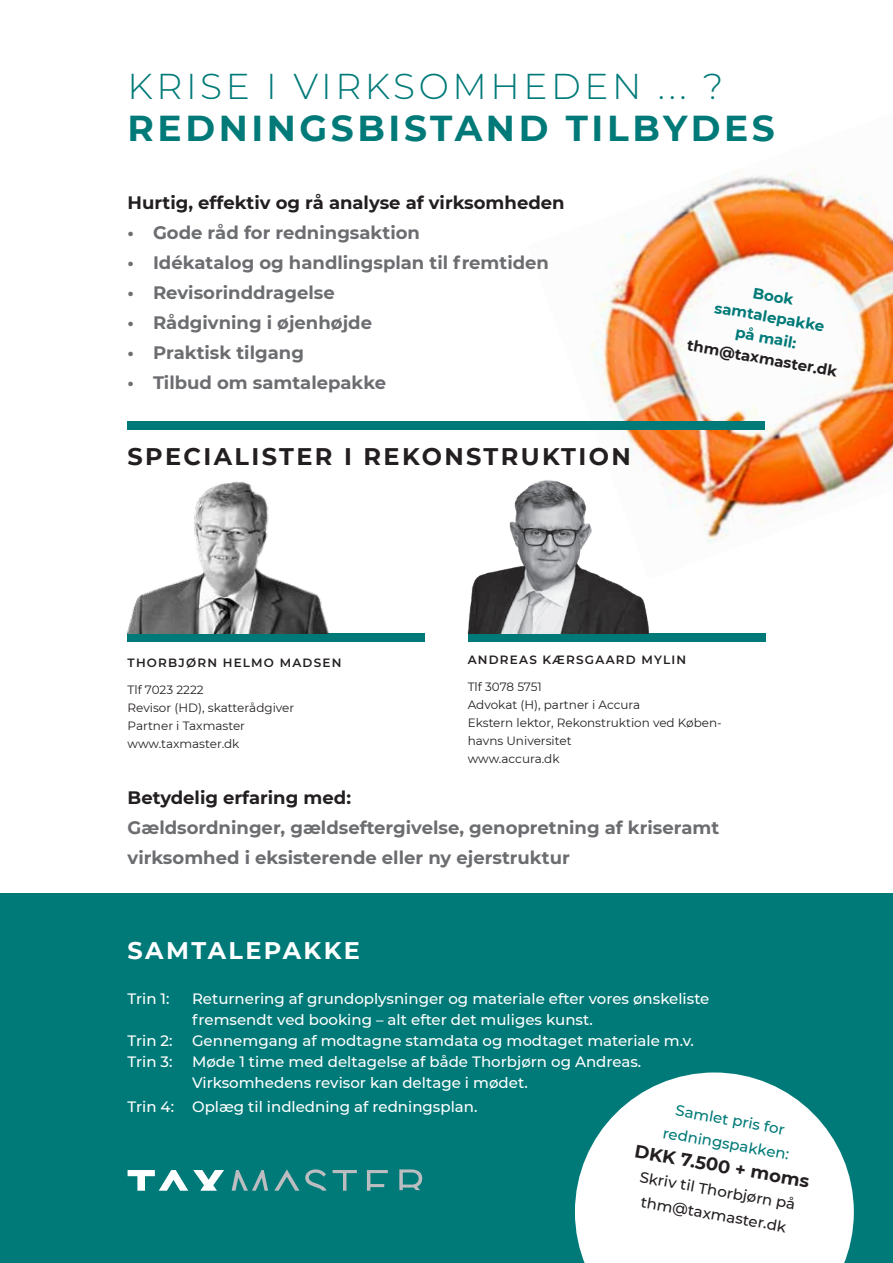
<style>
.page{position:relative;width:893px;height:1263px;background:#fff}
.page>*{position:absolute;margin:0;border:0;box-sizing:border-box;transform-origin:0 0}
.t1{font:700 36px "Montserrat";letter-spacing:.1em;color:#007a78}
.t2{font:300 36px "Montserrat";letter-spacing:.1em;color:#007a78}
.t3{font:700 24px "Montserrat";letter-spacing:.1em;color:#231f20}
.t4{font:700 24px "Montserrat";letter-spacing:.1em;color:#fff}
.t5{font:700 18px/30px "Montserrat";color:#6c6d70}
.t6{font:700 18px "Montserrat";color:#231f20}
.t7{font:500 15px/21px "Montserrat";color:#fff}
.t8{font:500 15px/24px "Montserrat";color:#231f20;text-align:center}
.t9{font:500 15px/24px "Montserrat";color:#007a78;text-align:center}
.t10{font:700 15px/21px "Montserrat";color:#007a78;text-align:center}
.t11{font:700 15px "Montserrat";color:#231f20}
.t12{font:12px/18px "Montserrat";color:#231f20}
.t13{font:600 12px "Montserrat";letter-spacing:.1em;color:#231f20}
</style>
<div class="page">
<div style="left:0;top:893px;width:893px;height:370px;background:#007a78"></div>
<svg style="left:575px;top:1072px;width:279px;height:191px;fill:#fff"></svg>
<img style="left:527px;top:166px;width:366px;height:378px">
<div style="left:128px;top:634px;width:297px;height:8px;background:#007a78"></div>
<div style="left:468px;top:634px;width:297px;height:8px;background:#007a78"></div>
<div style="left:128px;top:421px;width:637px;height:8px;background:#007a78"></div>
<img style="left:467px;top:471px;width:199px;height:162px">
<img style="left:127px;top:481px;width:202px;height:152px">
<svg style="left:305px;top:1169px;width:21px;height:22px"></svg>
<svg style="left:333px;top:1170px;width:24px;height:21px"></svg>
<svg style="left:367px;top:1170px;width:21px;height:21px"></svg>
<svg style="left:399px;top:1169px;width:23px;height:21px"></svg>
<svg style="left:128px;top:1170px;width:96px;height:21px"></svg>
<svg style="left:274px;top:1169px;width:25px;height:22px"></svg>
<svg style="left:232px;top:1170px;width:36px;height:21px"></svg>
<h1 class="t2" style="left:128px;top:61px;width:597px">KRISE I VIRKSOMHEDEN ... ?</h1>
<h1 class="t1" style="left:128px;top:102px;width:649px">REDNINGSBISTAND TILBYDES</h1>
<p class="t6" style="left:128px;top:189px;width:439px">Hurtig, effektiv og rå analyse af virksomheden</p>
<p class="t5" style="left:128px;top:216px;width:294px">• Gode råd for redningsaktion</p>
<p class="t5" style="left:128px;top:246px;width:423px">• Idékatalog og handlingsplan til fremtiden</p>
<p class="t5" style="left:128px;top:276px;width:209px">• Revisorinddragelse</p>
<p class="t5" style="left:128px;top:306px;width:246px">• Rådgivning i øjenhøjde</p>
<p class="t5" style="left:128px;top:337px;width:178px">• Praktisk tilgang</p>
<p class="t5" style="left:128px;top:367px;width:260px">• Tilbud om samtalepakke</p>
<h2 class="t3" style="left:128px;top:440px;width:505px">SPECIALISTER I REKONSTRUKTION</h2>
<p class="t10" style="left:720px;top:275px;width:113px;rotate:10deg">Book samtalepakke på mail:</p>
<p class="t11" style="left:689px;top:334px;width:154px;rotate:10deg">thm@taxmaster.dk</p>
<p class="t13" style="left:128px;top:654px;width:215px">THORBJØRN HELMO MADSEN</p>
<p class="t12" style="left:128px;top:681px;width:168px">Tlf 7023 2222<br>Revisor (HD), skatterådgiver<br>Partner i Taxmaster www.taxmaster.dk</p>
<p class="t13" style="left:468px;top:652px;width:220px">ANDREAS KÆRSGAARD MYLIN</p>
<p class="t12" style="left:468px;top:678px;width:256px">Tlf 3078 5751<br>Advokat (H), partner i Accura<br>Ekstern lektor, Rekonstruktion ved Køben&shy;havns Universitet<br>www.accura.dk</p>
<p class="t6" style="left:128px;top:785px;width:225px">Betydelig erfaring med:</p>
<p class="t5" style="left:128px;top:812px;width:593px">Gældsordninger, gældseftergivelse, genopretning af kriseramt virksomhed i eksisterende eller ny ejerstruktur</p>
<h2 class="t4" style="left:128px;top:933px;width:234px">SAMTALEPAKKE</h2>
<p class="t7" style="left:128px;top:987px;width:44px">Trin 1:</p>
<p class="t7" style="left:192px;top:987px;width:519px">Returnering af grundoplysninger og materiale efter vores ønskeliste fremsendt ved booking – alt efter det muliges kunst.</p>
<p class="t7" style="left:128px;top:1029px;width:47px">Trin 2:</p>
<p class="t7" style="left:192px;top:1029px;width:503px">Gennemgang af modtagne stamdata og modtaget materiale m.v.</p>
<p class="t7" style="left:128px;top:1050px;width:47px">Trin 3:</p>
<p class="t7" style="left:192px;top:1050px;width:451px">Møde 1 time med deltagelse af både Thorbjørn og Andreas.<br>Virksomhedens revisor kan deltage i mødet.</p>
<p class="t7" style="left:128px;top:1095px;width:351px">Trin 4: Oplæg til indledning af redningsplan.</p>
<p class="t9" style="left:669px;top:1096px;width:129px;rotate:10deg">Samlet pris for redningspakken:</p>
<p class="t6" style="left:637px;top:1138px;width:178px;rotate:10deg">DKK 7.500 + moms</p>
<p class="t8" style="left:642px;top:1164px;width:159px;rotate:10deg">Skriv til Thorbjørn på thm@taxmaster.dk</p>
</div>
